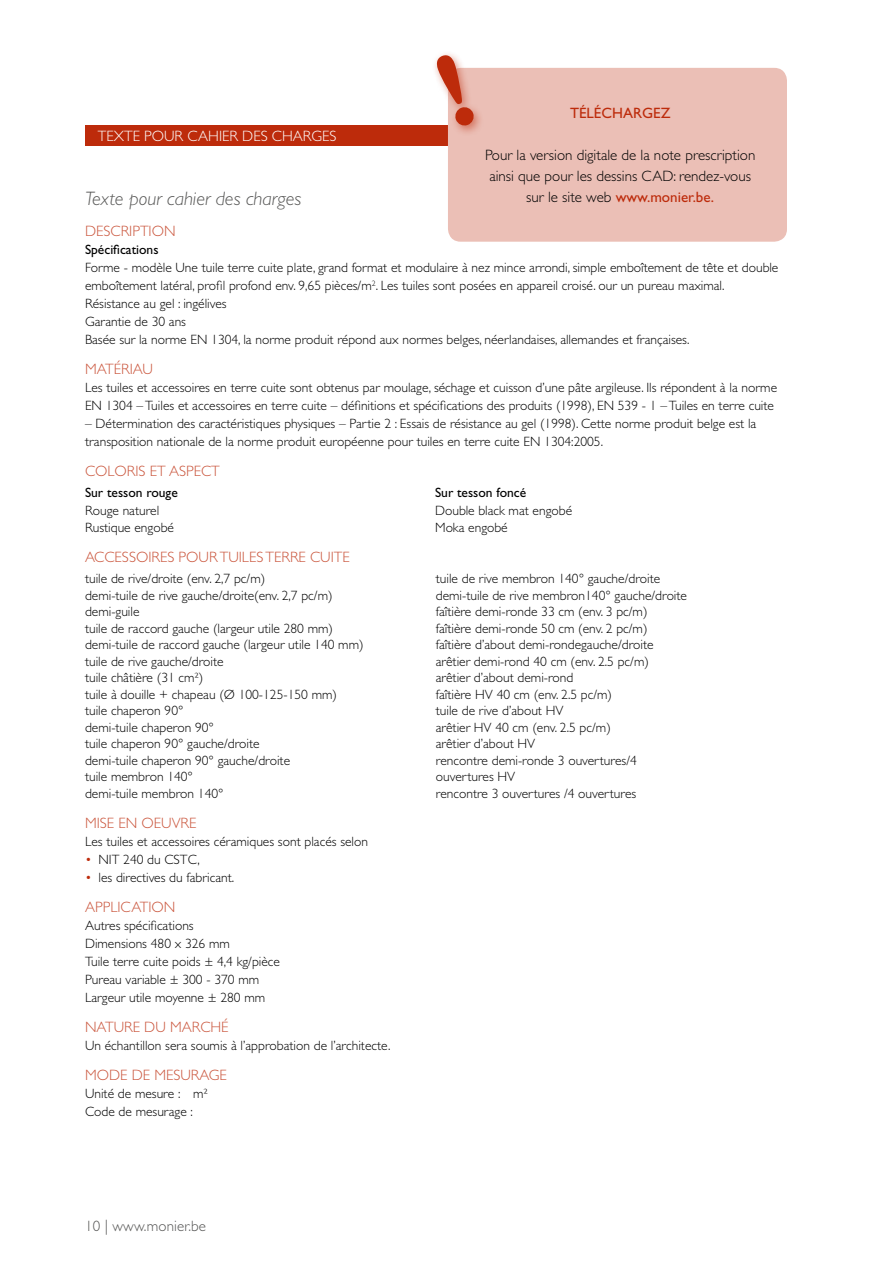
<style>
.page{position:relative;width:893px;height:1263px;background:#fff}
.page>*{position:absolute;margin:0;border:0;box-sizing:border-box;transform-origin:0 0}
.t1{font:italic 300 19.5px "Gill Sans Std";color:#575756}
.t2{font:300 15px "Gill Sans Std";color:#ca553c}
.t3{font:300 15px/21px "Gill Sans Std";color:#000}
.t4{font:15px "Gill Sans Std";color:#bd2b0b}
.t5{font:300 15px "Gill Sans Std";color:#fff}
.t6{font:300 15px "Gill Sans Std";letter-spacing:.01em;color:#575756}
.t7{font:300 13.5px/16.5px "Gill Sans Std";color:#000}
.t8{font:13.5px "Gill Sans Std";color:#000}
.s1{font-weight:300;color:#000}
.s2{color:#bd2b0b}
</style>
<div class="page">
<div style="left:85px;top:125px;width:702px;height:21px;background:#bd2b0b"></div>
<div style="left:448px;top:68px;width:339px;height:174px;background:#ebbfb6;border-radius:13px"></div>
<div style="left:432px;top:50px;width:52px;height:86px;background:#bd2b0b;opacity:.5"></div>
<svg style="left:436px;top:54px;width:39px;height:73px"></svg>
<p class="t5" style="left:98px;top:127px;width:240px">TEXTE POUR CAHIER DES CHARGES</p>
<p class="t4" style="left:570px;top:104px;width:102px">TÉLÉCHARGEZ</p>
<p class="t3" style="left:485px;top:145px;width:272px">Pour la version digitale de la note prescription ainsi que pour les dessins CAD: rendez-vous</p>
<h1 class="t1" style="left:85px;top:187px;width:218px">Texte pour cahier des charges</h1>
<p class="t4" style="left:526px;top:188px;width:189px"><span class="s1">sur le site web</span> www.monier.be.</p>
<p class="t2" style="left:85px;top:223px;width:92px">DESCRIPTION</p>
<p class="t8" style="left:85px;top:242px;width:75px">Spécifications</p>
<p class="t7" style="left:85px;top:259px;width:695px;line-height:18px">Forme - modèle Une tuile terre cuite plate, grand format et modulaire à nez mince arrondi, simple emboîtement de tête et double emboîtement latéral, profil profond env. 9,65 pièces/m<sup>2</sup>. Les tuiles sont posées en appareil croisé. our un pureau maximal.<br>Résistance au gel : ingélives<br>Garantie de 30 ans<br>Basée sur la norme EN 1304, la norme produit répond aux normes belges, néerlandaises, allemandes et françaises.</p>
<p class="t2" style="left:85px;top:361px;width:70px">MATÉRIAU</p>
<p class="t7" style="left:85px;top:379px;width:694px;line-height:18px">Les tuiles et accessoires en terre cuite sont obtenus par moulage, séchage et cuisson d’une pâte argileuse. Ils répondent à la norme<br>EN 1304 – Tuiles et accessoires en terre cuite – définitions et spécifications des produits (1998), EN 539 - 1 – Tuiles en terre cuite</p>
<p class="t7" style="left:85px;top:415px;width:673px;line-height:18px">– Détermination des caractéristiques physiques – Partie 2 : Essais de résistance au gel (1998). Cette norme produit belge est la transposition nationale de la norme produit européenne pour tuiles en terre cuite EN 1304:2005.</p>
<p class="t2" style="left:85px;top:463px;width:136px">COLORIS ET ASPECT</p>
<p class="t8" style="left:85px;top:485px;width:94px">Sur tesson rouge</p>
<p class="t7" style="left:85px;top:502px;width:90px;line-height:17.2px">Rouge naturel<br>Rustique engobé</p>
<p class="t8" style="left:435px;top:485px;width:93px">Sur tesson foncé</p>
<p class="t7" style="left:435px;top:502px;width:139px;line-height:17.2px">Double black mat engobé<br>Moka engobé</p>
<p class="t2" style="left:85px;top:548px;width:266px">ACCESSOIRES POUR TUILES TERRE CUITE</p>
<p class="t7" style="left:85px;top:570px;width:280px">tuile de rive/droite (env. 2,7 pc/m)<br>demi-tuile de rive gauche/droite(env. 2,7 pc/m) demi-guile<br>tuile de raccord gauche (largeur utile 280 mm) demi-tuile de raccord gauche (largeur utile 140 mm) tuile de rive gauche/droite<br>tuile châtière (31 cm²)<br>tuile à douille + chapeau (Ø 100-125-150 mm)<br>tuile chaperon 90°<br>demi-tuile chaperon 90°<br>tuile chaperon 90° gauche/droite<br>demi-tuile chaperon 90° gauche/droite<br>tuile membron 140°<br>demi-tuile membron 140°</p>
<p class="t7" style="left:436px;top:570px;width:253px">tuile de rive membron 140° gauche/droite demi-tuile de rive membron140° gauche/droite faîtière demi-ronde 33 cm (env. 3 pc/m)<br>faîtière demi-ronde 50 cm (env. 2 pc/m)<br>faîtière d’about demi-rondegauche/droite arêtier demi-rond 40 cm (env. 2.5 pc/m)<br>arêtier d’about demi-rond<br>faîtière HV 40 cm (env. 2.5 pc/m)<br>tuile de rive d’about HV<br>arêtier HV 40 cm (env. 2.5 pc/m)<br>arêtier d’about HV<br>rencontre demi-ronde 3 ouvertures/4 ouvertures HV<br>rencontre 3 ouvertures /4 ouvertures</p>
<p class="t2" style="left:85px;top:814px;width:113px">MISE EN OEUVRE</p>
<p class="t7" style="left:85px;top:833px;width:284px">Les tuiles et accessoires céramiques sont placés selon</p>
<p class="t7" style="left:85px;top:851px;width:116px"><span class="s2">•</span> NIT 240 du CSTC,</p>
<p class="t7" style="left:85px;top:869px;width:151px"><span class="s2">•</span> les directives du fabricant.</p>
<p class="t2" style="left:85px;top:898px;width:92px">APPLICATION</p>
<p class="t7" style="left:85px;top:916px;width:196px;line-height:18px">Autres spécifications<br>Dimensions 480 x 326 mm<br>Tuile terre cuite poids ± 4,4 kg/pièce<br>Pureau variable ± 300 - 370 mm<br>Largeur utile moyenne ± 280 mm</p>
<p class="t2" style="left:85px;top:1018px;width:145px">NATURE DU MARCHÉ</p>
<p class="t7" style="left:85px;top:1037px;width:307px">Un échantillon sera soumis à l’approbation de l’architecte.</p>
<p class="t2" style="left:85px;top:1066px;width:143px">MODE DE MESURAGE</p>
<p class="t7" style="left:85px;top:1084px;width:124px;line-height:18px">Unité de mesure : m²<br>Code de mesurage :</p>
<p class="t6" style="left:85px;top:1217px;width:123px">10 | www.monier.be</p>
</div>
